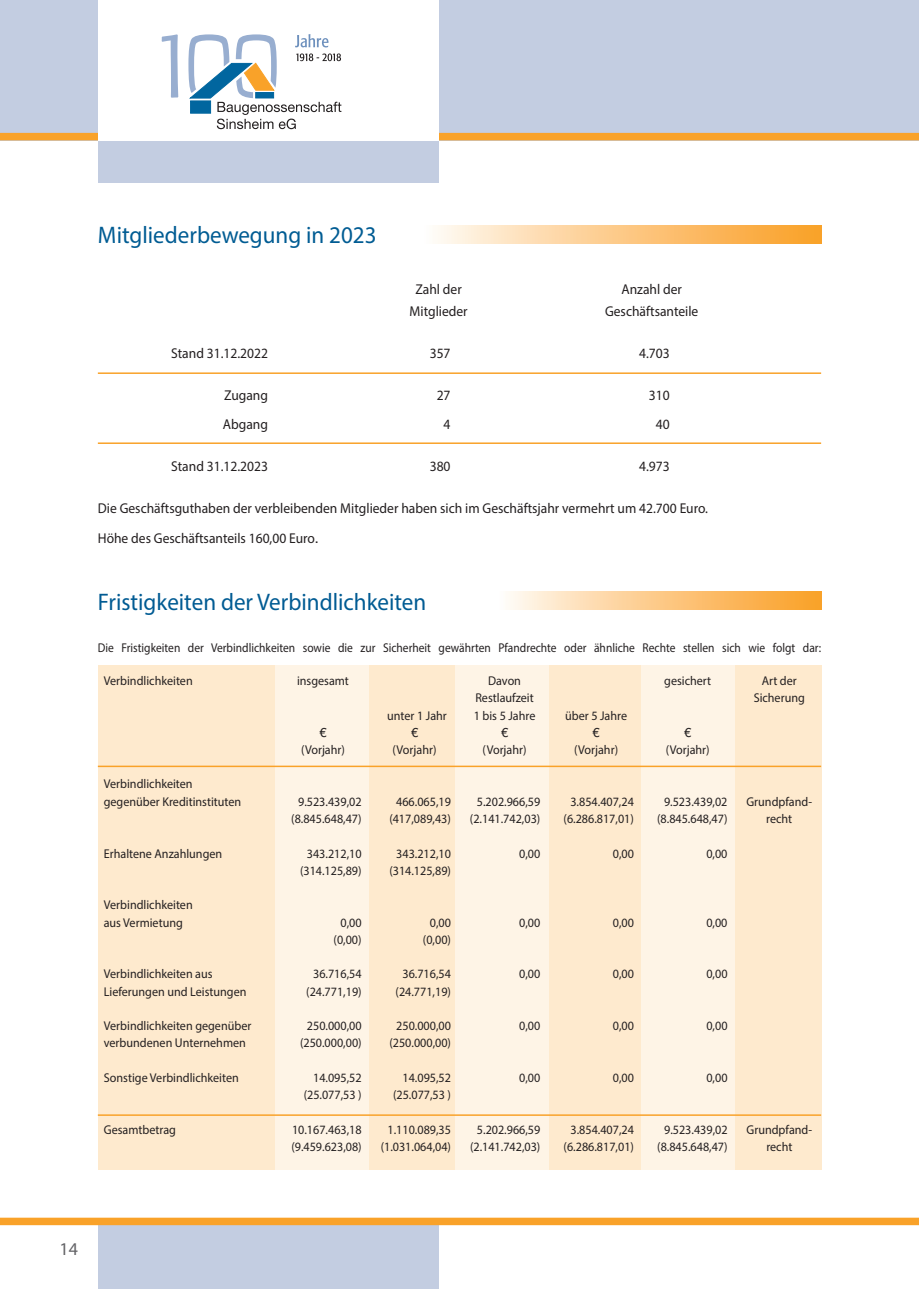
<style>
.page{position:relative;width:919px;height:1289px;background:#fff}
.page>*{position:absolute;margin:0;border:0;box-sizing:border-box;transform-origin:0 0}
.t1{font:24px "Myriad Pro";color:#015b93;scale:.96 1}
.t2{font:24px "Myriad Pro";color:#015c93;scale:.96 1}
.t3{font:18px "Myriad Pro";color:#636366}
.t4{font:14.25px/29.5px "Myriad Pro";color:#231f20;scale:.95 1}
.t5{font:12.75px/17.2px "Myriad Pro";color:#231f20;scale:.95 1}
.t6{font:12.75px "Myriad Pro";color:#231f20;scale:.9 1}
.t7{font:12.75px "Helvetica Neue";color:#231f20}
.s1{font-family:"Helvetica Neue"}
</style>
<div class="page">
<div style="left:98px;top:1225px;width:340px;height:63px;background:#c3cde1"></div>
<div style="left:0;top:0;width:918px;height:141px;background:#c3cde1"></div>
<div style="left:0;top:133px;width:918px;height:7px;background:#f9a229"></div>
<div style="left:98px;top:140px;width:340px;height:43px;background:#c3cde1"></div>
<div style="left:98px;top:0;width:340px;height:140px;background:#fff"></div>
<div style="left:0;top:1217px;width:918px;height:8px;background:#f9a229"></div>
<svg style="left:162px;top:34px;width:16px;height:64px"></svg>
<svg style="left:188px;top:34px;width:153px;height:95px"></svg>
<div style="left:98px;top:665px;width:723px;height:504px;background:#feeace"></div>
<div style="left:641px;top:665px;width:93px;height:504px;background:#fef4e6"></div>
<div style="left:455px;top:665px;width:94px;height:504px;background:#fef4e6"></div>
<div style="left:275px;top:665px;width:94px;height:504px;background:#fef4e6"></div>
<div style="left:497px;top:591px;width:324px;height:18px;background:linear-gradient(to right,#fffaf4,#fa9e22)"></div>
<hr style="left:98px;top:765px;width:723px;height:2px;background:#f9a229">
<hr style="left:98px;top:1114px;width:723px;height:1px;background:#f9a229">
<div style="left:422px;top:225px;width:399px;height:18px;background:linear-gradient(to right,#fffaf4,#fa9d21)"></div>
<hr style="left:98px;top:372px;width:723px;height:2px;background:#f9a229">
<hr style="left:98px;top:442px;width:723px;height:2px;background:#f9a229">
<h1 class="t2" style="left:98px;top:221px;width:292px">Mitgliederbewegung in 2023</h1>
<p class="t4" style="left:415px;top:275px;width:50px">Zahl der</p>
<p class="t4" style="left:621px;top:275px;width:65px">Anzahl der</p>
<p class="t4" style="left:409px;top:296px;width:63px">Mitglieder</p>
<p class="t4" style="left:605px;top:296px;width:100px">Geschäftsanteile</p>
<p class="t4" style="left:171px;top:338px;width:103px">Stand 31.12.2022</p>
<p class="t4" style="left:429px;top:338px;width:23px">357</p>
<p class="t4" style="left:639px;top:338px;width:34px">4.703</p>
<p class="t4" style="left:224px;top:380px;width:48px">Zugang</p>
<p class="t4" style="left:436px;top:380px;width:16px">27</p>
<p class="t4" style="left:648px;top:380px;width:23px">310</p>
<p class="t4" style="left:223px;top:409px;width:49px">Abgang</p>
<p class="t4" style="left:443px;top:409px;width:9px">4</p>
<p class="t4" style="left:655px;top:409px;width:16px">40</p>
<p class="t4" style="left:171px;top:451px;width:103px">Stand 31.12.2023</p>
<p class="t4" style="left:429px;top:451px;width:23px">380</p>
<p class="t4" style="left:639px;top:451px;width:34px">4.973</p>
<p class="t4" style="left:98px;top:493px;width:643px">Die Geschäftsguthaben der verbleibenden Mitglieder haben sich im Geschäftsjahr vermehrt um 42.700 Euro.<br>Höhe des Geschäftsanteils 160,00 Euro<span class="s1">.</span></p>
<h1 class="t1" style="left:98px;top:587px;width:343px">Fristigkeiten der Verbindlichkeiten</h1>
<p class="t6" style="left:98px;top:640px;width:805px">Die Fristigkeiten der Verbindlichkeiten sowie die zur Sicherheit gewährten Pfandrechte oder ähnliche Rechte stellen sich wie folgt dar:</p>
<p class="t5" style="left:104px;top:672px;width:95px">Verbindlichkeiten</p>
<p class="t5" style="left:297px;top:672px;width:56px">insgesamt</p>
<p class="t5" style="left:488px;top:672px;width:36px">Davon</p>
<p class="t5" style="left:664px;top:672px;width:51px">gesichert</p>
<p class="t5" style="left:761px;top:672px;width:38px">Art der</p>
<p class="t5" style="left:475px;top:689px;width:63px">Restlaufzeit</p>
<p class="t5" style="left:753px;top:689px;width:55px">Sicherung</p>
<p class="t5" style="left:387px;top:706px;width:64px">unter 1 Jahr</p>
<p class="t5" style="left:473px;top:706px;width:66px">1 bis 5 Jahre</p>
<p class="t5" style="left:565px;top:706px;width:67px">über 5 Jahre</p>
<p class="t7" style="left:319px;top:723px;width:9px">€</p>
<p class="t7" style="left:411px;top:723px;width:9px">€</p>
<p class="t7" style="left:501px;top:723px;width:9px">€</p>
<p class="t7" style="left:592px;top:723px;width:9px">€</p>
<p class="t7" style="left:684px;top:723px;width:9px">€</p>
<p class="t5" style="left:301px;top:741px;width:48px">(Vorjahr)</p>
<p class="t5" style="left:392px;top:741px;width:48px">(Vorjahr)</p>
<p class="t5" style="left:482px;top:741px;width:48px">(Vorjahr)</p>
<p class="t5" style="left:574px;top:741px;width:48px">(Vorjahr)</p>
<p class="t5" style="left:665px;top:741px;width:48px">(Vorjahr)</p>
<p class="t5" style="left:104px;top:775px;width:146px">Verbindlichkeiten gegenüber Kreditinstituten</p>
<p class="t5" style="left:298px;top:792px;width:68px">9.523.439,02</p>
<p class="t5" style="left:396px;top:792px;width:59px">466.065,19</p>
<p class="t5" style="left:477px;top:792px;width:68px">5.202.966,59</p>
<p class="t5" style="left:570px;top:792px;width:68px">3.854.407,24</p>
<p class="t5" style="left:664px;top:792px;width:68px">9.523.439,02</p>
<p class="t5" style="left:746px;top:792px;width:71px">Grundpfand-</p>
<p class="t5" style="left:291px;top:809px;width:76px">(8.845.648,47)</p>
<p class="t5" style="left:389px;top:809px;width:66px">(417,089,43)</p>
<p class="t5" style="left:470px;top:809px;width:76px">(2.141.742,03)</p>
<p class="t5" style="left:563px;top:809px;width:76px">(6.286.817,01)</p>
<p class="t5" style="left:657px;top:809px;width:76px">(8.845.648,47)</p>
<p class="t5" style="left:766px;top:809px;width:29px">recht</p>
<p class="t5" style="left:104px;top:844px;width:126px">Erhaltene Anzahlungen</p>
<p class="t5" style="left:307px;top:844px;width:59px">343.212,10</p>
<p class="t5" style="left:396px;top:844px;width:59px">343.212,10</p>
<p class="t5" style="left:519px;top:844px;width:24px">0,00</p>
<p class="t5" style="left:612px;top:844px;width:24px">0,00</p>
<p class="t5" style="left:706px;top:844px;width:24px">0,00</p>
<p class="t5" style="left:300px;top:861px;width:66px">(314.125,89)</p>
<p class="t5" style="left:389px;top:861px;width:66px">(314.125,89)</p>
<p class="t5" style="left:104px;top:896px;width:95px">Verbindlichkeiten aus Vermietung</p>
<p class="t5" style="left:340px;top:913px;width:24px">0,00</p>
<p class="t5" style="left:430px;top:913px;width:24px">0,00</p>
<p class="t5" style="left:519px;top:913px;width:24px">0,00</p>
<p class="t5" style="left:612px;top:913px;width:24px">0,00</p>
<p class="t5" style="left:706px;top:913px;width:24px">0,00</p>
<p class="t5" style="left:333px;top:930px;width:31px">(0,00)</p>
<p class="t5" style="left:423px;top:930px;width:31px">(0,00)</p>
<p class="t5" style="left:104px;top:965px;width:116px">Verbindlichkeiten aus</p>
<p class="t5" style="left:313px;top:965px;width:53px">36.716,54</p>
<p class="t5" style="left:402px;top:965px;width:53px">36.716,54</p>
<p class="t5" style="left:519px;top:965px;width:24px">0,00</p>
<p class="t5" style="left:612px;top:965px;width:24px">0,00</p>
<p class="t5" style="left:706px;top:965px;width:24px">0,00</p>
<p class="t5" style="left:104px;top:982px;width:152px">Lieferungen und Leistungen</p>
<p class="t5" style="left:306px;top:982px;width:60px">(24.771,19)</p>
<p class="t5" style="left:395px;top:982px;width:60px">(24.771,19)</p>
<p class="t5" style="left:104px;top:1016px;width:157px">Verbindlichkeiten gegenüber</p>
<p class="t5" style="left:307px;top:1016px;width:59px">250.000,00</p>
<p class="t5" style="left:396px;top:1016px;width:59px">250.000,00</p>
<p class="t5" style="left:519px;top:1016px;width:24px">0,00</p>
<p class="t5" style="left:612px;top:1016px;width:24px">0,00</p>
<p class="t5" style="left:706px;top:1016px;width:24px">0,00</p>
<p class="t5" style="left:104px;top:1034px;width:151px">verbundenen Unternehmen</p>
<p class="t5" style="left:300px;top:1034px;width:66px">(250.000,00)</p>
<p class="t5" style="left:389px;top:1034px;width:66px">(250.000,00)</p>
<p class="t5" style="left:104px;top:1068px;width:143px">Sonstige Verbindlichkeiten</p>
<p class="t5" style="left:313px;top:1068px;width:53px">14.095,52</p>
<p class="t5" style="left:402px;top:1068px;width:53px">14.095,52</p>
<p class="t5" style="left:519px;top:1068px;width:24px">0,00</p>
<p class="t5" style="left:612px;top:1068px;width:24px">0,00</p>
<p class="t5" style="left:706px;top:1068px;width:24px">0,00</p>
<p class="t5" style="left:304px;top:1085px;width:63px">(25.077,53 )</p>
<p class="t5" style="left:393px;top:1085px;width:63px">(25.077,53 )</p>
<p class="t5" style="left:104px;top:1120px;width:77px">Gesamtbetrag</p>
<p class="t5" style="left:292px;top:1120px;width:75px">10.167.463,18</p>
<p class="t5" style="left:387px;top:1120px;width:68px">1.110.089,35</p>
<p class="t5" style="left:477px;top:1120px;width:68px">5.202.966,59</p>
<p class="t5" style="left:570px;top:1120px;width:68px">3.854.407,24</p>
<p class="t5" style="left:664px;top:1120px;width:68px">9.523.439,02</p>
<p class="t5" style="left:746px;top:1120px;width:71px">Grundpfand-</p>
<p class="t5" style="left:291px;top:1137px;width:76px">(9.459.623,08)</p>
<p class="t5" style="left:380px;top:1137px;width:76px">(1.031.064,04)</p>
<p class="t5" style="left:470px;top:1137px;width:76px">(2.141.742,03)</p>
<p class="t5" style="left:563px;top:1137px;width:76px">(6.286.817,01)</p>
<p class="t5" style="left:657px;top:1137px;width:76px">(8.845.648,47)</p>
<p class="t5" style="left:766px;top:1137px;width:29px">recht</p>
<h2 class="t3" style="left:60px;top:1237px;width:20px">14</h2>
</div>
